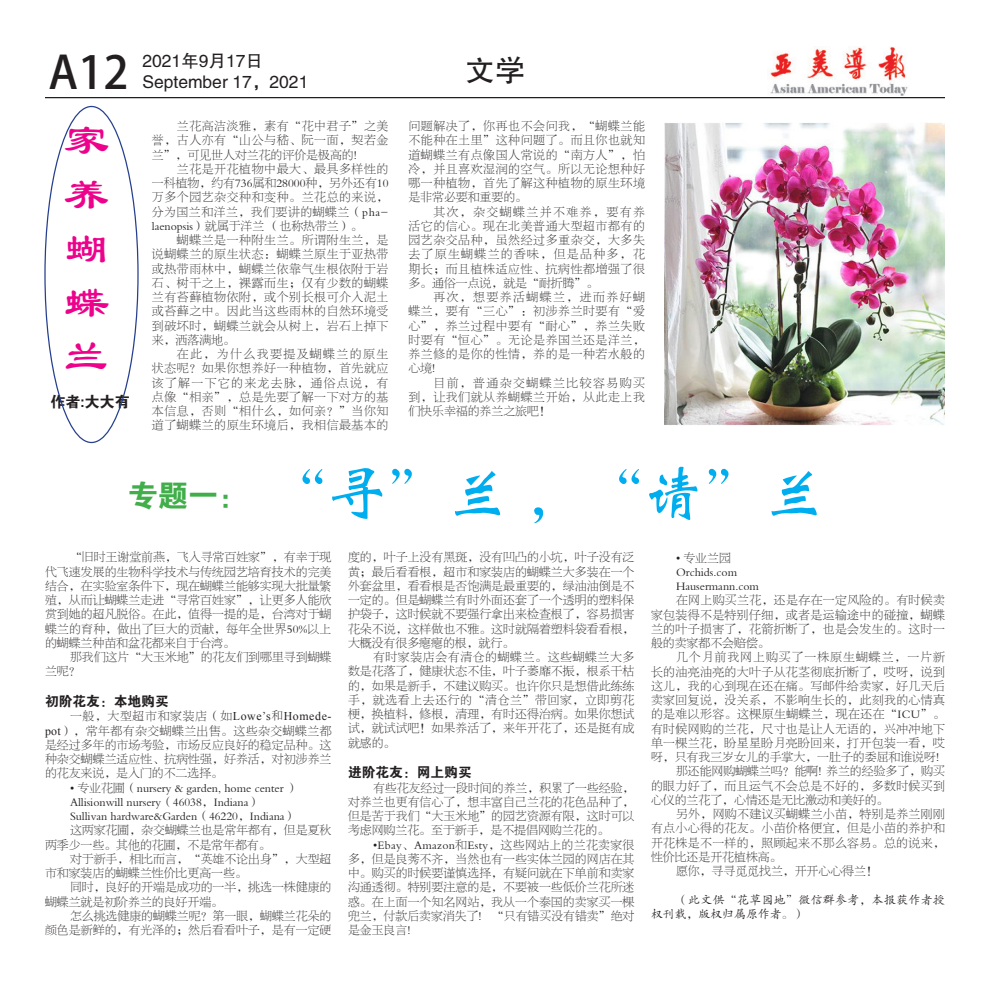
<style>
.page{position:relative;width:990px;height:990px;background:#fff}
.page>*{position:absolute;margin:0;border:0;box-sizing:border-box;transform-origin:0 0}
.t1{font:60px "FZWBJW GB1 0";color:#00aeef}
.t2{font:45px/54px "FZLSJW GB1 0";color:#ed028c;text-align:justify}
.t3{font:45px "Adobe Heiti Std";color:#231f20}
.t4{font:30px "FZDHTJW GB1 0";color:#40ae49}
.t5{font:30px "FZHTJW GB1 0";color:#231f20}
.t6{font:17.5px "FZHTFW GB1 0";color:#231f20}
.t7{font:15px "FZDHTJW GB1 0";color:#231f20}
.t8{font:13.75px "FZDHTJW GB1 0";color:#231f20}
.t9{font:11.88px/14.2px "FZBSJW GB1 0";letter-spacing:.005em;color:#231f20;text-align:justify}
.t10{font:11.88px/14.2px "FZKTJW GB1 0";letter-spacing:.03em;color:#231f20}
.s1{font-family:"Times New Roman"}
.s2{font-family:"Adobe Song Std";font-weight:300}
</style>
<div class="page">
<hr style="left:45px;top:97px;width:900px;height:1px;background:#231f20">
<img style="left:770px;top:46px;width:138px;height:49px">
<img style="left:664px;top:122px;width:281px;height:304px">
<p class="t6" style="left:142px;top:51px;width:122px">2021年9月17日</p>
<p class="t6" style="left:142px;top:72px;width:167px">September 17，2021</p>
<p class="t3" style="left:49px;top:45px;width:82px">A12</p>
<p class="t5" style="left:465px;top:54px;width:61px">文学</p>
<p class="t2" style="left:64px;top:115px;width:46px">家养蝴蝶兰</p>
<p class="t9" style="left:152px;top:119px;width:238px;text-indent:25px">兰花高洁淡雅，素有“花中君子”之美誉，古人亦有“山公与嵇、阮一面，契若金兰”，可见世人对兰花的评价是极高的!</p>
<p class="t9" style="left:152px;top:162px;width:238px;text-indent:25px">兰花是开花植物中最大、最具多样性的一科植物，约有736属和28000种，另外还有10万多个园艺杂交种和变种。兰花总的来说，分为国兰和洋兰，我们要讲的蝴蝶兰（pha&shy;laenopsis）就属于洋兰 （也称热带兰）。</p>
<p class="t9" style="left:152px;top:233px;width:238px;text-indent:25px">蝴蝶兰是一种附生兰。所谓附生兰，是说蝴蝶兰的原生状态：蝴蝶兰原生于亚热带或热带雨林中，蝴蝶兰依靠气生根依附于岩石、树干之上，裸露而生；仅有少数的蝴蝶兰有苔藓植物依附，或个别长根可介入泥土或苔藓之中。因此当这些雨林的自然环境受到破坏时，蝴蝶兰就会从树上，岩石上掉下来，洒落满地。</p>
<p class="t9" style="left:152px;top:347px;width:238px;text-indent:25px">在此，为什么我要提及蝴蝶兰的原生状态呢？如果你想养好一种植物，首先就应该了解一下它的来龙去脉，通俗点说，有点像“相亲”，总是先要了解一下对方的基本信息，否则“相什么，如何亲？”当你知道了蝴蝶兰的原生环境后，我相信最基本的</p>
<p class="t7" style="left:51px;top:393px;width:81px">作者:大大有</p>
<p class="t9" style="left:408px;top:119px;width:238px">问题解决了，你再也不会问我，“蝴蝶兰能不能种在土里”这种问题了。而且你也就知道蝴蝶兰有点像国人常说的“南方人”，怕冷，并且喜欢湿润的空气。所以无论想种好哪一种植物，首先了解这种植物的原生环境是非常必要和重要的。</p>
<p class="t9" style="left:408px;top:205px;width:238px;text-indent:25px">其次，杂交蝴蝶兰并不难养，要有养活它的信心。现在北美普通大型超市都有的园艺杂交品种，虽然经过多重杂交，大多失去了原生蝴蝶兰的香味，但是品种多，花期长；而且植株适应性、抗病性都增强了很多。通俗一点说，就是“耐折腾”。</p>
<p class="t9" style="left:408px;top:290px;width:238px;text-indent:25px">再次，想要养活蝴蝶兰，进而养好蝴蝶兰，要有“三心”：初涉养兰时要有“爱心”，养兰过程中要有“耐心”，养兰失败时要有“恒心”。无论是养国兰还是洋兰，养兰修的是你的性情，养的是一种若水般的心境!</p>
<p class="t9" style="left:408px;top:376px;width:238px;text-indent:25px">目前，普通杂交蝴蝶兰比较容易购买到，让我们就从养蝴蝶兰开始，从此走上我们快乐幸福的养兰之旅吧！</p>
<p class="t4" style="left:128px;top:479px;width:122px">专题一：</p>
<p class="t1" style="left:267px;top:462px;width:558px">“寻”兰 ，“请”兰</p>
<p class="t9" style="left:45px;top:551px;width:288px;text-indent:25px">“旧时王谢堂前燕，飞入寻常百姓家”，有幸于现代飞速发展的生物科学技术与传统园艺培育技术的完美结合，在实验室条件下，现在蝴蝶兰能够实现大批量繁殖，从而让蝴蝶兰走进“寻常百姓家”，让更多人能欣赏到她的超凡脱俗。在此，值得一提的是，台湾对于蝴蝶兰的育种，做出了巨大的贡献，每年全世界50%以上的蝴蝶兰种苗和盆花都来自于台湾。</p>
<p class="t9" style="left:45px;top:650px;width:288px;text-indent:25px">那我们这片“大玉米地”的花友们到哪里寻到蝴蝶兰呢？</p>
<p class="t8" style="left:45px;top:694px;width:125px">初阶花友：本地购买</p>
<p class="t9" style="left:45px;top:710px;width:288px;text-indent:25px">一般，大型超市和家装店（如<span class="s1">Lowe’s</span><span class="s2">和</span><span class="s1">Homede&shy;pot</span>），常年都有杂交蝴蝶兰出售。这些杂交蝴蝶兰都是经过多年的市场考验，市场反应良好的稳定品种。这种杂交蝴蝶兰适应性、抗病性强，好养活，对初涉养兰的花友来说，是入门的不二选择。</p>
<p class="t9" style="left:70px;top:781px;width:230px"><span class="s1">•</span> 专业花圃（nursery &amp; garden, home center ）</p>
<p class="t9" style="left:70px;top:795px;width:192px">Allisionwill nursery（46038，Indiana）</p>
<p class="t9" style="left:70px;top:809px;width:228px">Sullivan hardware&amp;Garden（46220，Indiana）</p>
<p class="t9" style="left:45px;top:824px;width:288px;text-indent:25px">这两家花圃，杂交蝴蝶兰也是常年都有，但是夏秋两季少一些。其他的花圃，不是常年都有。</p>
<p class="t9" style="left:45px;top:852px;width:288px;text-indent:25px">对于新手，相比而言，“英雄不论出身”，大型超市和家装店的蝴蝶兰性价比更高一些。</p>
<p class="t9" style="left:45px;top:881px;width:288px;text-indent:25px">同时，良好的开端是成功的一半，挑选一株健康的蝴蝶兰就是初阶养兰的良好开端。</p>
<p class="t9" style="left:45px;top:909px;width:288px;text-align:right">怎么挑选健康的蝴蝶兰呢？第一眼，蝴蝶兰花朵的<br>颜色是新鲜的，有光泽的；然后看看叶子，是有一定硬</p>
<p class="t9" style="left:348px;top:551px;width:288px">度的，叶子上没有黑斑，没有凹凸的小坑，叶子没有泛黄；最后看看根，超市和家装店的蝴蝶兰大多装在一个外套盆里，看看根是否饱满是最重要的，绿油油倒是不一定的。但是蝴蝶兰有时外面还套了一个透明的塑料保护袋子，这时候就不要强行拿出来检查根了，容易损害花朵不说，这样做也不雅。这时就隔着塑料袋看看根，大概没有很多瘪瘪的根，就行。</p>
<p class="t9" style="left:348px;top:650px;width:288px;text-indent:25px">有时家装店会有清仓的蝴蝶兰。这些蝴蝶兰大多数是花落了，健康状态不佳，叶子萎靡不振，根系干枯的，如果是新手，不建议购买。也许你只是想借此练练手，就选看上去还行的“清仓兰”带回家，立即剪花梗，换植料，修根，清理，有时还得治病。如果你想试试，就试试吧！如果养活了，来年开花了，还是挺有成就感的。</p>
<p class="t8" style="left:348px;top:765px;width:125px">进阶花友：网上购买</p>
<p class="t9" style="left:348px;top:781px;width:288px;text-indent:25px">有些花友经过一段时间的养兰，积累了一些经验，对养兰也更有信心了，想丰富自己兰花的花色品种了，但是苦于我们“大玉米地”的园艺资源有限，这时可以考虑网购兰花。至于新手，是不提倡网购兰花的。</p>
<p class="t9" style="left:348px;top:838px;width:288px;text-indent:25px"><span class="s1">•</span>Ebay、Amazon和Esty，这些网站上的兰花卖家很多，但是良莠不齐，当然也有一些实体兰园的网店在其中。购买的时候要谨慎选择，有疑问就在下单前和卖家沟通透彻。特别要注意的是，不要被一些低价兰花所迷惑。在上面一个知名网站，我从一个泰国的卖家买一棵兜兰，付款后卖家消失了! “只有错买没有错卖”绝对是金玉良言!</p>
<p class="t9" style="left:676px;top:551px;width:56px"><span class="s1">•</span> 专业兰园</p>
<p class="t9" style="left:676px;top:565px;width:63px">Orchids.com</p>
<p class="t9" style="left:676px;top:579px;width:85px">Hausermann.com</p>
<p class="t9" style="left:651px;top:594px;width:296px;text-indent:25px">在网上购买兰花，还是存在一定风险的。有时候卖家包装得不是特别仔细，或者是运输途中的碰撞，蝴蝶兰的叶子损害了，花箭折断了，也是会发生的。这时一般的卖家都不会赔偿。</p>
<p class="t9" style="left:651px;top:651px;width:296px;text-indent:25px">几个月前我网上购买了一株原生蝴蝶兰，一片新长的油亮油亮的大叶子从花茎彻底折断了，哎呀，说到这儿，我的心到现在还在痛。写邮件给卖家，好几天后卖家回复说，没关系，不影响生长的，此刻我的心情真的是难以形容。这棵原生蝴蝶兰，现在还在“ICU”。有时候网购的兰花，尺寸也是让人无语的，兴冲冲地下单一棵兰花，盼星星盼月亮盼回来，打开包装一看，哎呀，只有我三岁女儿的手掌大，一肚子的委屈和谁说呀!</p>
<p class="t9" style="left:651px;top:765px;width:296px;text-indent:25px">那还能网购蝴蝶兰吗？能啊! 养兰的经验多了，购买的眼力好了，而且运气不会总是不好的，多数时候买到心仪的兰花了，心情还是无比激动和美好的。</p>
<p class="t9" style="left:651px;top:807px;width:296px;text-indent:25px">另外，网购不建议买蝴蝶兰小苗，特别是养兰刚刚有点小心得的花友。小苗价格便宜，但是小苗的养护和开花株是不一样的，照顾起来不那么容易。总的说来，性价比还是开花植株高。</p>
<p class="t9" style="left:676px;top:864px;width:203px">愿你，寻寻觅觅找兰，开开心心得兰！</p>
<p class="t10" style="left:651px;top:893px;width:295px;text-indent:25px">（此文供“花草园地”微信群参考，本报获作者授权刊载，版权归属原作者。）</p>
</div>
